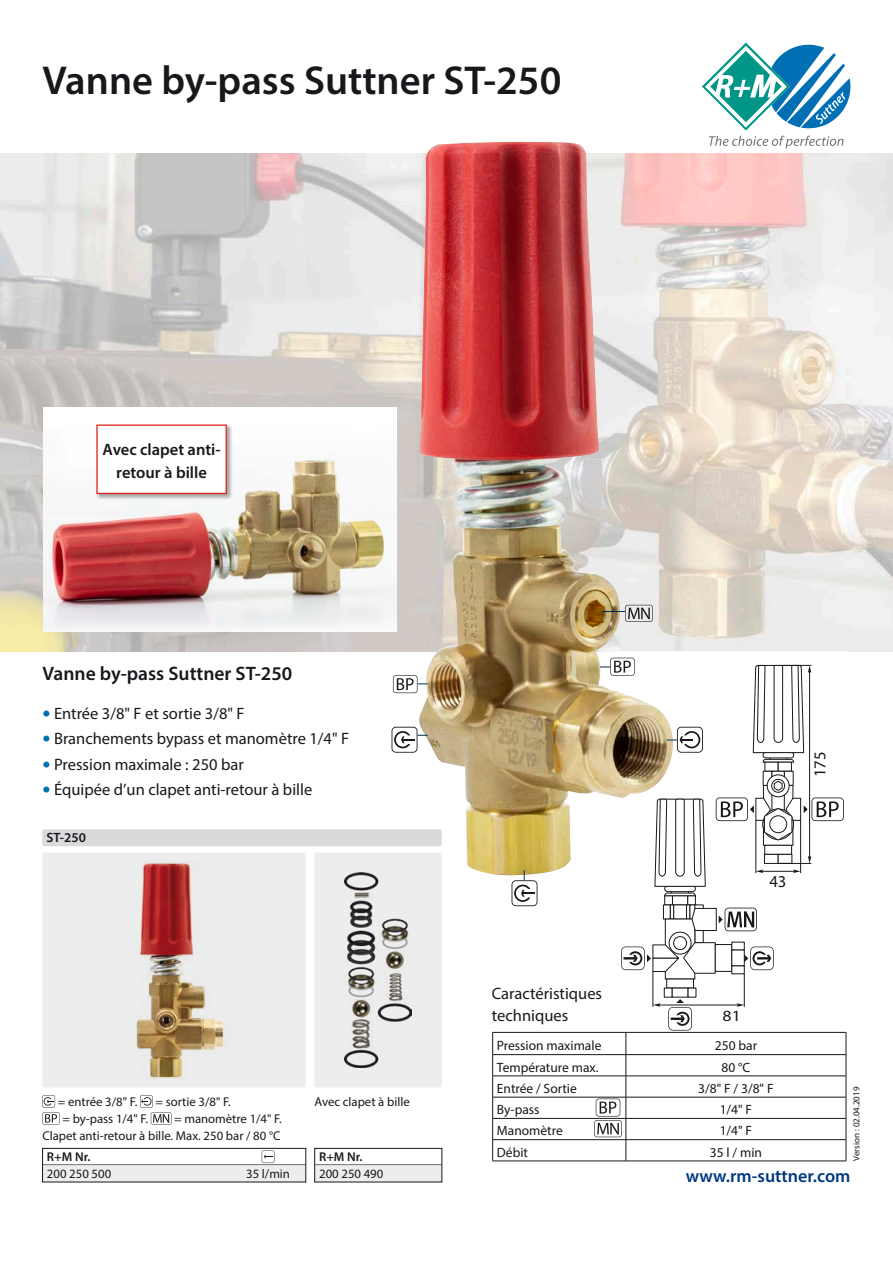
<style>
.page{position:relative;width:893px;height:1263px;background:#fff}
.page>*{position:absolute;margin:0;border:0;box-sizing:border-box;transform-origin:0 0}
.PDF_2011_-_Headline{font:600 40.5px "Myriad Pro";color:#1a171c}
.PDF_2011_-_Headline-2{font:600 19.5px "Myriad Pro";color:#1a171c}
.t1{font:600 18px "Myriad Pro";color:#003883}
.t2{font:16.65px "Myriad Pro";color:#1a171c}
.t3{font:16.5px/21.3px "Myriad Pro";color:#1a171c}
._2010_AT_-_Master_9{font:600 16.5px/22.5px "Myriad Pro";color:#1a171c;text-align:center}
.t4{font:15.6px "Myriad Pro";color:#1a171c;scale:1.14 1}
.PDF_2011_-_AT_-_13{font:13.5px "Myriad Pro";color:#1a171c}
._2014_AN_-_Master{font:600 13.5px "Myriad Pro";color:#1a171c}
._2014_AT_-_Master{font:12.75px/17px "Myriad Pro";color:#1a171c;text-align:right}
.T_master_b{font:12.75px "Myriad Pro";color:#1a171c}
.T_master_a{font:600 12.75px "Myriad Pro";color:#1a171c}
.PDF_2011_-_AT_-_13-2{font:9px "Myriad Pro";color:#1a171c}
.s1{font-size:28.5px;color:#006fb4}
</style>
<div class="page">
<img style="left:0;top:153px;width:893px;height:498px">
<div style="left:664px;top:987px;width:9px;height:10px;background:#fff;border:1px solid #1a171c"></div>
<div style="left:672px;top:987px;width:16px;height:10px;background:#fff"></div>
<svg style="left:654px;top:1003px;width:6px;height:4px"></svg>
<hr style="left:653px;top:971px;width:1px;height:36px;background:#1a171c">
<hr style="left:657px;top:1005px;width:83px;height:1px;background:#1a171c">
<svg style="left:737px;top:1003px;width:7px;height:4px"></svg>
<hr style="left:744px;top:974px;width:1px;height:33px;background:#1a171c">
<svg style="left:668px;top:999px;width:24px;height:32px"></svg>
<img style="left:419px;top:142px;width:256px;height:734px">
<div style="left:42px;top:853px;width:264px;height:234px;background:#ededee;border-radius:2px"></div>
<img style="left:136px;top:863px;width:88px;height:216px">
<div style="left:314px;top:853px;width:128px;height:234px;background:#ededee;border-radius:2px"></div>
<img style="left:345px;top:872px;width:67px;height:196px">
<img style="left:43px;top:407px;width:354px;height:224px">
<svg style="left:602px;top:605px;width:51px;height:17px"></svg>
<svg style="left:600px;top:658px;width:244px;height:328px"></svg>
<svg style="left:392px;top:727px;width:36px;height:26px"></svg>
<svg style="left:512px;top:870px;width:25px;height:36px"></svg>
<svg style="left:393px;top:675px;width:35px;height:18px"></svg>
<svg style="left:702px;top:43px;width:148px;height:106px"></svg>
<svg style="left:42px;top:1095px;width:18px;height:30px"></svg>
<svg style="left:140px;top:1095px;width:31px;height:30px"></svg>
<div style="left:42px;top:829px;width:400px;height:17px;background:#d9dadb;border-radius:2px"></div>
<div style="left:95px;top:423px;width:138px;height:77px;background:#1a171c;opacity:.4"></div>
<div style="left:96px;top:424px;width:131px;height:70px;background:#fff;border:1px solid #e32119"></div>
<hr style="left:492px;top:1032px;width:134px;height:1px;background:#1a171c">
<hr style="left:626px;top:1032px;width:220px;height:1px;background:#1a171c">
<hr style="left:492px;top:1054px;width:134px;height:1px;background:#1a171c">
<hr style="left:626px;top:1054px;width:220px;height:1px;background:#1a171c">
<hr style="left:492px;top:1075px;width:134px;height:1px;background:#1a171c">
<hr style="left:626px;top:1075px;width:220px;height:1px;background:#1a171c">
<hr style="left:492px;top:1097px;width:134px;height:1px;background:#1a171c">
<hr style="left:626px;top:1097px;width:220px;height:1px;background:#1a171c">
<hr style="left:492px;top:1118px;width:134px;height:1px;background:#1a171c">
<hr style="left:626px;top:1118px;width:220px;height:1px;background:#1a171c">
<hr style="left:492px;top:1139px;width:134px;height:1px;background:#1a171c">
<svg style="left:492px;top:1032px;width:1px;height:129px"></svg>
<hr style="left:626px;top:1139px;width:220px;height:1px;background:#1a171c">
<svg style="left:594px;top:1032px;width:33px;height:129px"></svg>
<svg style="left:846px;top:1032px;width:1px;height:129px"></svg>
<hr style="left:492px;top:1161px;width:134px;height:1px;background:#1a171c">
<hr style="left:626px;top:1161px;width:220px;height:1px;background:#1a171c">
<div style="left:43px;top:1165px;width:263px;height:17px;background:#ededee"></div>
<svg style="left:262px;top:1150px;width:12px;height:13px"></svg>
<div style="left:42px;top:1148px;width:264px;height:34px;border:1px solid #1a171c"></div>
<div style="left:315px;top:1165px;width:127px;height:17px;background:#ededee"></div>
<div style="left:314px;top:1148px;width:128px;height:34px;border:1px solid #1a171c"></div>
<p class="PDF_2011_-_Headline" style="left:43px;top:54px;width:520px">Vanne by-pass Suttner ST-250</p>
<p class="_2010_AT_-_Master_9" style="left:103px;top:438px;width:119px">Avec clapet anti&shy;retour à bille</p>
<p class="PDF_2011_-_Headline-2" style="left:43px;top:661px;width:251px">Vanne by-pass Suttner ST-250</p>
<p class="t3" style="left:43px;top:702px;width:204px"><span class="s1">•</span> Entrée 3/8" F et sortie 3/8" F</p>
<p class="t3" style="left:43px;top:728px;width:308px"><span class="s1">•</span> Branchements bypass et manomètre 1/4" F</p>
<p class="t3" style="left:43px;top:753px;width:203px"><span class="s1">•</span> Pression maximale : 250 bar</p>
<p class="t3" style="left:43px;top:779px;width:271px"><span class="s1">•</span> Équipée d’un clapet anti-retour à bille</p>
<p class="_2014_AN_-_Master" style="left:47px;top:829px;width:41px">ST-250</p>
<p class="_2014_AT_-_Master" style="left:58px;top:1093px;width:81px">= entrée 3/8" F.</p>
<p class="_2014_AT_-_Master" style="left:155px;top:1093px;width:77px">= sortie 3/8" F.</p>
<p class="_2014_AT_-_Master" style="left:62px;top:1110px;width:87px">= by-pass 1/4" F.</p>
<p class="_2014_AT_-_Master" style="left:42px;top:1110px;width:241px">= manomètre 1/4" F.<br>Clapet anti-retour à bille. Max. 250 bar / 80 °C</p>
<p class="T_master_a" style="left:47px;top:1148px;width:45px">R+M Nr.</p>
<p class="T_master_b" style="left:47px;top:1166px;width:66px">200 250 500</p>
<p class="T_master_b" style="left:246px;top:1166px;width:45px">35 l/min</p>
<p class="_2014_AT_-_Master" style="left:314px;top:1093px;width:97px">Avec clapet à bille</p>
<p class="T_master_a" style="left:319px;top:1148px;width:45px">R+M Nr.</p>
<p class="T_master_b" style="left:319px;top:1166px;width:66px">200 250 490</p>
<p class="t2" style="left:810px;top:777px;width:27px;rotate:-90deg">175</p>
<p class="t2" style="left:769px;top:871px;width:19px">43</p>
<p class="t3" style="left:492px;top:983px;width:112px">Caractéristiques techniques</p>
<p class="PDF_2011_-_AT_-_13" style="left:497px;top:1037px;width:106px">Pression maximale</p>
<p class="PDF_2011_-_AT_-_13" style="left:715px;top:1037px;width:44px">250 bar</p>
<p class="PDF_2011_-_AT_-_13" style="left:497px;top:1059px;width:103px">Température max.</p>
<p class="PDF_2011_-_AT_-_13" style="left:721px;top:1059px;width:30px">80 °C</p>
<p class="PDF_2011_-_AT_-_13" style="left:497px;top:1080px;width:81px">Entrée / Sortie</p>
<p class="PDF_2011_-_AT_-_13" style="left:698px;top:1080px;width:77px">3/8" F / 3/8" F</p>
<p class="PDF_2011_-_AT_-_13" style="left:497px;top:1101px;width:44px">By-pass</p>
<p class="PDF_2011_-_AT_-_13" style="left:720px;top:1101px;width:34px">1/4" F</p>
<p class="PDF_2011_-_AT_-_13" style="left:497px;top:1122px;width:67px">Manomètre</p>
<p class="PDF_2011_-_AT_-_13" style="left:720px;top:1122px;width:34px">1/4" F</p>
<p class="PDF_2011_-_AT_-_13" style="left:497px;top:1144px;width:33px">Débit</p>
<p class="PDF_2011_-_AT_-_13" style="left:710px;top:1144px;width:54px">35 l / min</p>
<p class="t4" style="left:723px;top:1006px;width:18px">81</p>
<p class="PDF_2011_-_AT_-_13-2" style="left:851px;top:1161px;width:76px;rotate:-90deg">Version : 02.04.2019</p>
<p class="t1" style="left:686px;top:1164px;width:166px">www.rm-suttner.com</p>
</div>
